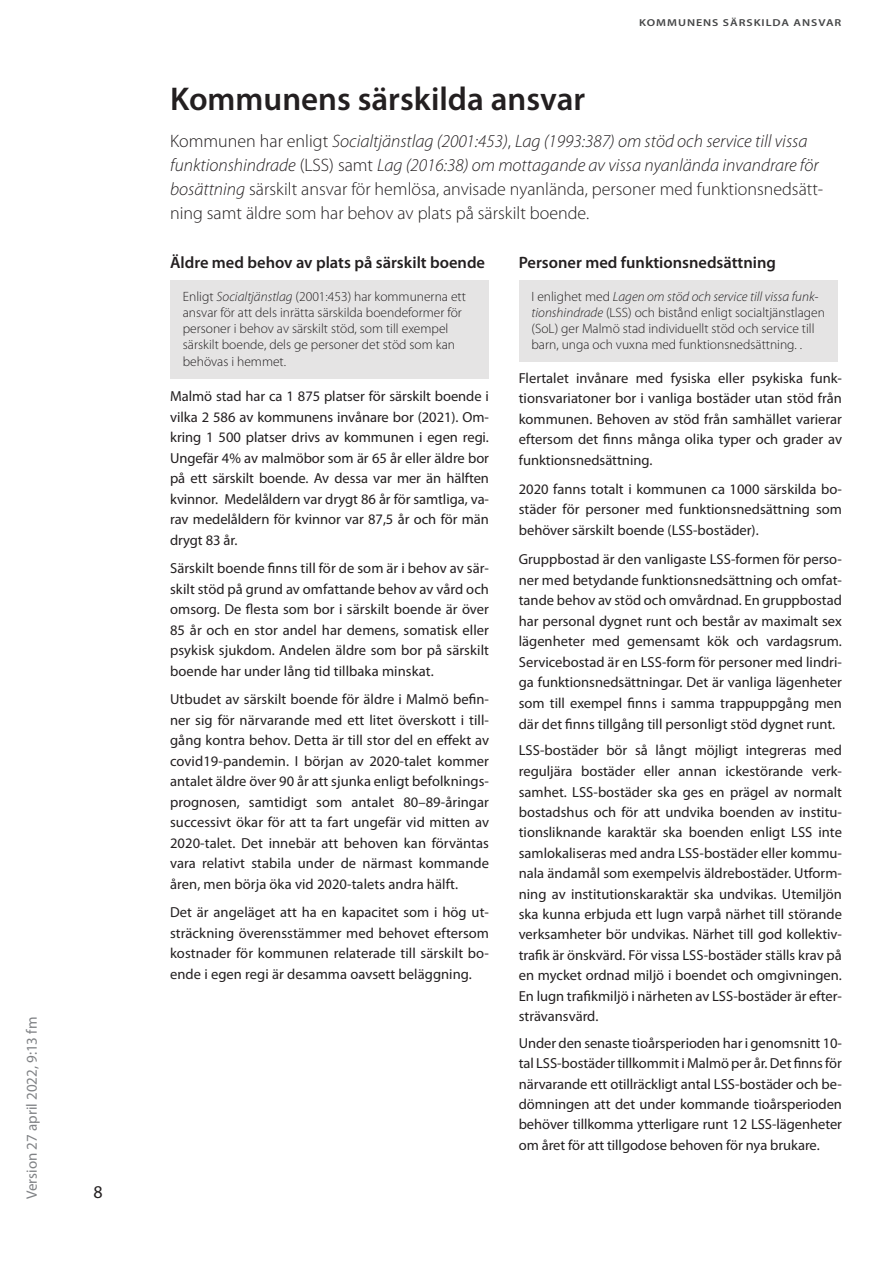
<style>
.page{position:relative;width:893px;height:1263px;background:#fff}
.page>*{position:absolute;margin:0;border:0;box-sizing:border-box;transform-origin:0 0}
.Rubrik{font:600 33px "Myriad Pro";color:#231f20}
.Ingress_1{font:300 18px/24px "Myriad Pro";color:#231f20}
.t1{font:18px "Myriad Pro";color:#231f20}
.Underrubrik{font:600 16.5px "Myriad Pro";color:#231f20}
.Brödtext_utan{font:600 16.5px "Myriad Pro";color:#231f20}
.t2{font:15px "Myriad Pro";color:#808285}
.Brödtext_utan-2{font:14.55px/20.5px "Myriad Pro";color:#231f20;text-align:justify}
.Bildtext{font:300 13.5px/16.2px "Myriad Pro";color:#231f20}
.t3{font:600 10.05px "Myriad Pro";letter-spacing:.08em;color:#454647;scale:1.19 1}
.s1{font-style:italic}
</style>
<div class="page">
<div style="left:170px;top:280px;width:319px;height:98px;background:#e5e4e4"></div>
<div style="left:519px;top:280px;width:319px;height:82px;background:#e5e4e4"></div>
<p class="t2" style="left:22px;top:1199px;width:184px;rotate:-90deg">Version 27 april 2022, 9:13 fm</p>
<p class="t1" style="left:94px;top:1181px;width:11px">8</p>
<p class="t3" style="left:639px;top:17px;width:171px">KOMMUNENS SÄRSKILDA ANSVAR</p>
<p class="Rubrik" style="left:170px;top:80px;width:417px">Kommunens särskilda ansvar</p>
<p class="Ingress_1" style="left:170px;top:129px;width:655px">Kommunen har enligt <span class="s1">Socialtjänstlag (2001:453)</span>, <span class="s1">Lag (1993:387) om stöd och service till vissa funktionshindrade</span> (LSS) samt <span class="s1">Lag (2016:38) om mottagande av vissa nyanlända invandrare för bosättning</span> särskilt ansvar för hemlösa, anvisade nyanlända, personer med funktionsnedsätt&shy;ning samt äldre som har behov av plats på särskilt boende.</p>
<p class="Underrubrik" style="left:170px;top:253px;width:317px">Äldre med behov av plats på särskilt boende</p>
<p class="Bildtext" style="left:183px;top:288px;width:285px">Enligt <span class="s1">Socialtjänstlag</span> (2001:453) har kommunerna ett ansvar för att dels inrätta särskilda boendeformer för personer i behov av särskilt stöd, som till exempel särskilt boende, dels ge personer det stöd som kan behövas i hemmet.</p>
<p class="Brödtext_utan-2" style="left:170px;top:386px;width:320px">Malmö stad har ca 1 875 platser för särskilt boende i vilka 2 586 av kommunens invånare bor (2021). Om&shy;kring 1 500 platser drivs av kommunen i egen regi.<br>Ungefär 4% av malmöbor som är 65 år eller äldre bor på ett särskilt boende. Av dessa var mer än hälften kvinnor. Medelåldern var drygt 86 år för samtliga, va&shy;rav medelåldern för kvinnor var 87,5 år och för män drygt 83 år.</p>
<p class="Brödtext_utan-2" style="left:170px;top:558px;width:320px">Särskilt boende finns till för de som är i behov av sär&shy;skilt stöd på grund av omfattande behov av vård och omsorg. De flesta som bor i särskilt boende är över 85 år och en stor andel har demens, somatisk eller psykisk sjukdom. Andelen äldre som bor på särskilt boende har under lång tid tillbaka minskat.</p>
<p class="Brödtext_utan-2" style="left:170px;top:689px;width:320px">Utbudet av särskilt boende för äldre i Malmö befin&shy;ner sig för närvarande med ett litet överskott i till&shy;gång kontra behov. Detta är till stor del en effekt av covid19-pandemin. I början av 2020-talet kommer antalet äldre över 90 år att sjunka enligt befolknings&shy;prognosen, samtidigt som antalet 80–89-åringar successivt ökar för att ta fart ungefär vid mitten av 2020-talet. Det innebär att behoven kan förväntas vara relativt stabila under de närmast kommande åren, men börja öka vid 2020-talets andra hälft.</p>
<p class="Brödtext_utan-2" style="left:170px;top:902px;width:320px">Det är angeläget att ha en kapacitet som i hög ut&shy;sträckning överensstämmer med behovet eftersom kostnader för kommunen relaterade till särskilt bo&shy;ende i egen regi är desamma oavsett beläggning.</p>
<p class="Brödtext_utan" style="left:519px;top:253px;width:259px">Personer med funktionsnedsättning</p>
<p class="Bildtext" style="left:531px;top:288px;width:295px">I enlighet med <span class="s1">Lagen om stöd och service till vissa funk&shy;tionshindrade</span> (LSS) och bistånd enligt socialtjänstlagen (SoL) ger Malmö stad individuellt stöd och service till barn, unga och vuxna med funktionsnedsättning. .</p>
<p class="Brödtext_utan-2" style="left:519px;top:367px;width:325px">Flertalet invånare med fysiska eller psykiska funk&shy;tionsvariatoner bor i vanliga bostäder utan stöd från kommunen. Behoven av stöd från samhället varierar eftersom det finns många olika typer och grader av funktionsnedsättning.</p>
<p class="Brödtext_utan-2" style="left:519px;top:478px;width:325px">2020 fanns totalt i kommunen ca 1000 särskilda bo&shy;städer för personer med funktionsnedsättning som behöver särskilt boende (LSS-bostäder).</p>
<p class="Brödtext_utan-2" style="left:519px;top:549px;width:325px">Gruppbostad är den vanligaste LSS-formen för perso&shy;ner med betydande funktionsnedsättning och omfat&shy;tande behov av stöd och omvårdnad. En gruppbostad har personal dygnet runt och består av maximalt sex lägenheter med gemensamt kök och vardagsrum.<br>Servicebostad är en LSS-form för personer med lindri&shy;ga funktionsnedsättningar. Det är vanliga lägenheter som till exempel finns i samma trappuppgång men där det finns tillgång till personligt stöd dygnet runt.</p>
<p class="Brödtext_utan-2" style="left:519px;top:740px;width:325px">LSS-bostäder bör så långt möjligt integreras med reguljära bostäder eller annan ickestörande verk&shy;samhet. LSS-bostäder ska ges en prägel av normalt bostadshus och för att undvika boenden av institu&shy;tionsliknande karaktär ska boenden enligt LSS inte samlokaliseras med andra LSS-bostäder eller kommu&shy;nala ändamål som exempelvis äldrebostäder. Utform&shy;ning av institutionskaraktär ska undvikas. Utemiljön ska kunna erbjuda ett lugn varpå närhet till störande verksamheter bör undvikas. Närhet till god kollektiv&shy;trafik är önskvärd. För vissa LSS-bostäder ställs krav på en mycket ordnad miljö i boendet och omgivningen.<br>En lugn trafikmiljö i närheten av LSS-bostäder är efter&shy;strävansvärd.</p>
<p class="Brödtext_utan-2" style="left:519px;top:1032px;width:325px">Under den senaste tioårsperioden har i genomsnitt 10- tal LSS-bostäder tillkommit i Malmö per år. Det finns för närvarande ett otillräckligt antal LSS-bostäder och be&shy;dömningen att det under kommande tioårsperioden behöver tillkomma ytterligare runt 12 LSS-lägenheter om året för att tillgodose behoven för nya brukare.</p>
</div>
